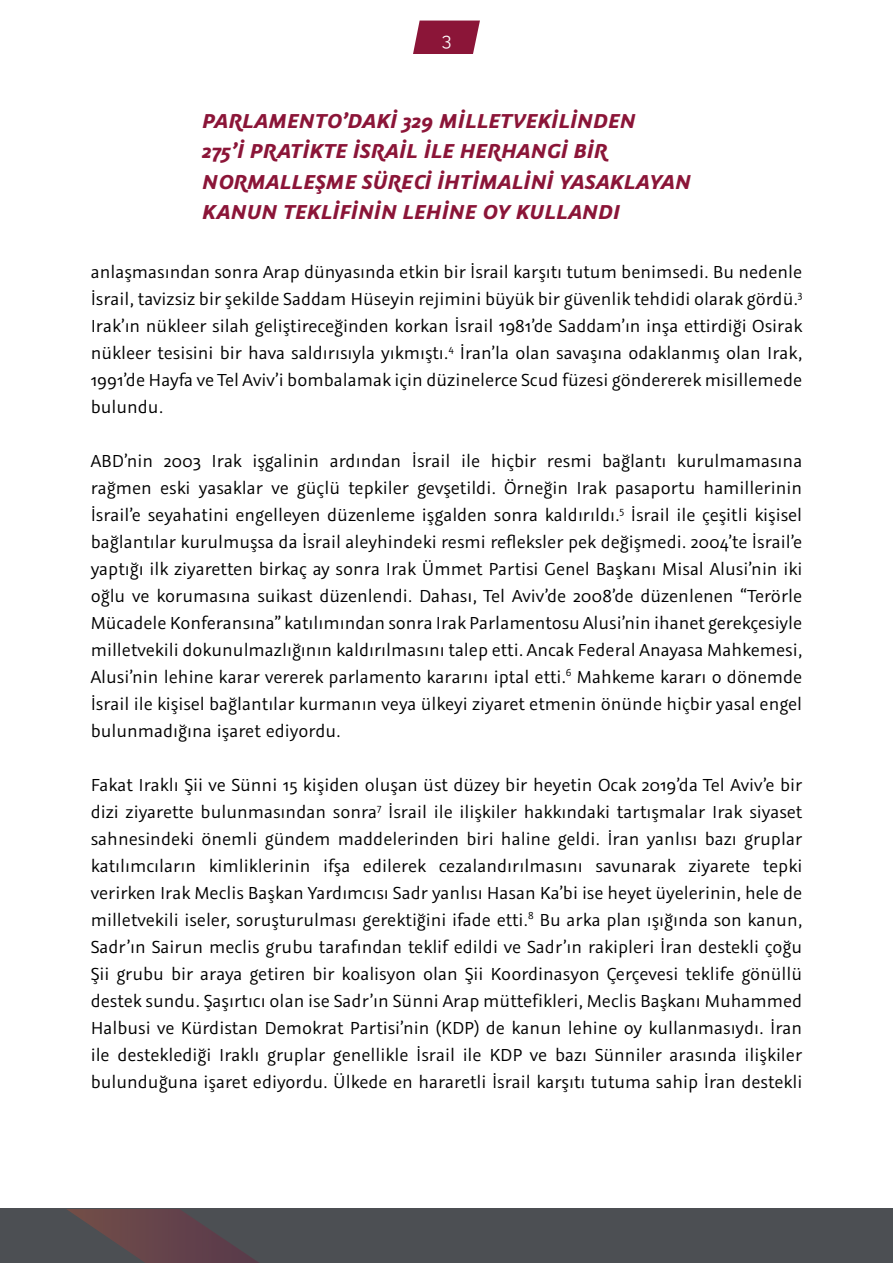
<style>
.page{position:relative;width:893px;height:1263px;background:#fff}
.page>*{position:absolute;margin:0;border:0;box-sizing:border-box;transform-origin:0 0}
.t1{font:italic 700 22.5px/30px "Graublau Sans";letter-spacing:.01em;color:#8b1538}
.t2{font:19.5px/27px "Graublau Sans";color:#000;text-align:justify}
.t3{font:18px "Raleway";color:#fff}
</style>
<div class="page">
<div style="left:0;top:1209px;width:893px;height:54px;background:#4c4f53"></div>
<svg style="left:67px;top:1209px;width:192px;height:54px"></svg>
<svg style="left:413px;top:21px;width:67px;height:33px;background:#962c4c"></svg>
<p class="t3" style="left:442px;top:29px;width:11px">3</p>
<p class="t1" style="left:202px;top:107px;width:490px">PARLAMENTO’DAKI 329 MILLETVEKILINDEN<br>275’I PRATIKTE İSRAIL ILE HERHANGI BIR NORMALLEŞME SÜRECI IHTIMALINI YASAKLAYAN KANUN TEKLIFININ LEHINE OY KULLANDI</p>
<p class="t2" style="left:91px;top:258px;width:713px">anlaşmasından sonra Arap dünyasında etkin bir İsrail karşıtı tutum benimsedi. Bu nedenle İsrail, tavizsiz bir şekilde Saddam Hüseyin rejimini büyük bir güvenlik tehdidi olarak gördü.<sup>3<br></sup>Irak’ın nükleer silah geliştireceğinden korkan İsrail 1981’de Saddam’ın inşa ettirdiği Osirak nükleer tesisini bir hava saldırısıyla yıkmıştı.<sup>4</sup> İran’la olan savaşına odaklanmış olan Irak, 1991’de Hayfa ve Tel Aviv’i bombalamak için düzinelerce Scud füzesi göndererek misillemede bulundu.</p>
<p class="t2" style="left:91px;top:447px;width:713px">ABD’nin 2003 Irak işgalinin ardından İsrail ile hiçbir resmi bağlantı kurulmamasına rağmen eski yasaklar ve güçlü tepkiler gevşetildi. Örneğin Irak pasaportu hamillerinin İsrail’e seyahatini engelleyen düzenleme işgalden sonra kaldırıldı.<sup>5</sup> İsrail ile çeşitli kişisel bağlantılar kurulmuşsa da İsrail aleyhindeki resmi refleksler pek değişmedi. 2004’te İsrail’e yaptığı ilk ziyaretten birkaç ay sonra Irak Ümmet Partisi Genel Başkanı Misal Alusi’nin iki oğlu ve korumasına suikast düzenlendi. Dahası, Tel Aviv’de 2008’de düzenlenen “Terörle Mücadele Konferansına” katılımından sonra Irak Parlamentosu Alusi’nin ihanet gerekçesiyle milletvekili dokunulmazlığının kaldırılmasını talep etti. Ancak Federal Anayasa Mahkemesi, Alusi’nin lehine karar vererek parlamento kararını iptal etti.<sup>6</sup> Mahkeme kararı o dönemde İsrail ile kişisel bağlantılar kurmanın veya ülkeyi ziyaret etmenin önünde hiçbir yasal engel bulunmadığına işaret ediyordu.</p>
<p class="t2" style="left:91px;top:771px;width:713px">Fakat Iraklı Şii ve Sünni 15 kişiden oluşan üst düzey bir heyetin Ocak 2019’da Tel Aviv’e bir dizi ziyarette bulunmasından sonra<sup>7</sup> İsrail ile ilişkiler hakkındaki tartışmalar Irak siyaset sahnesindeki önemli gündem maddelerinden biri haline geldi. İran yanlısı bazı gruplar katılımcıların kimliklerinin ifşa edilerek cezalandırılmasını savunarak ziyarete tepki verirken Irak Meclis Başkan Yardımcısı Sadr yanlısı Hasan Ka’bi ise heyet üyelerinin, hele de milletvekili iseler, soruşturulması gerektiğini ifade etti.<sup>8</sup> Bu arka plan ışığında son kanun, Sadr’ın Sairun meclis grubu tarafından teklif edildi ve Sadr’ın rakipleri İran destekli çoğu Şii grubu bir araya getiren bir koalisyon olan Şii Koordinasyon Çerçevesi teklife gönüllü destek sundu. Şaşırtıcı olan ise Sadr’ın Sünni Arap müttefikleri, Meclis Başkanı Muhammed Halbusi ve Kürdistan Demokrat Partisi’nin (KDP) de kanun lehine oy kullanmasıydı. İran ile desteklediği Iraklı gruplar genellikle İsrail ile KDP ve bazı Sünniler arasında ilişkiler bulunduğuna işaret ediyordu. Ülkede en hararetli İsrail karşıtı tutuma sahip İran destekli</p>
</div>
